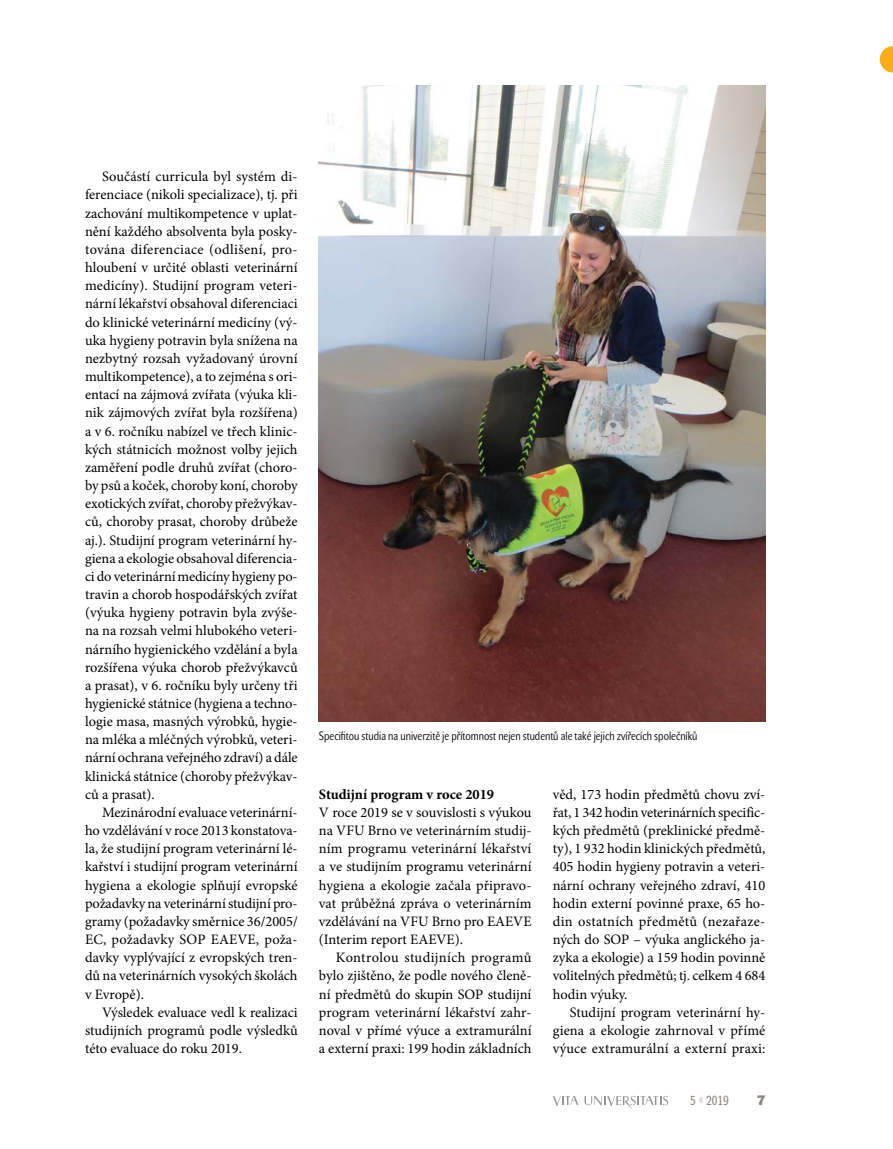
<style>
.page{position:relative;width:893px;height:1149px;background:#fff}
.page>*{position:absolute;margin:0;border:0;box-sizing:border-box;transform-origin:0 0}
.Normální{font:14.4px/18.1px "Minion Pro";color:#000;text-align:justify}
.Normální-2{font:700 14.4px "Minion Pro";color:#000}
.t1{font:700 13.5px "John Sans Heavy Pro";color:#8d8581}
.t2{font:12.9px "John Sans Cond Text Pro";color:#8d8581}
.popisek{font:12px "John Sans Cond Lite Pro";color:#000}
</style>
<div class="page">
<svg style="left:553px;top:1096px;width:25px;height:10px"></svg>
<svg style="left:584px;top:1095px;width:84px;height:13px"></svg>
<svg style="left:880px;top:46px;width:13px;height:26px"></svg>
<img style="left:319px;top:85px;width:446px;height:636px">
<p class="Normální" style="left:85px;top:167px;width:214px;text-indent:17px">Součástí curricula byl systém di&shy;ferenciace (nikoli specializace), tj. při zachování multikompetence v uplat&shy;nění každého absolventa byla posky&shy;tována diferenciace (odlišení, pro&shy;hloubení v určité oblasti veterinární medicíny). Studijní program veteri&shy;nární lékařství obsahoval diferenciaci do klinické veterinární medicíny (vý&shy;uka hygieny potravin byla snížena na nezbytný rozsah vyžadovaný úrovní multikompetence), a to zejména s ori&shy;entací na zájmová zvířata (výuka kli&shy;nik zájmových zvířat byla rozšířena) a v 6. ročníku nabízel ve třech klinic&shy;kých státnicích možnost volby jejich zaměření podle druhů zvířat (choro&shy;by psů a koček, choroby koní, choroby exotických zvířat, choroby přežvýkav&shy;ců, choroby prasat, choroby drůbeže aj.). Studijní program veterinární hy&shy;giena a ekologie obsahoval diferencia&shy;ci do veterinární medicíny hygieny po&shy;travin a chorob hospodářských zvířat (výuka hygieny potravin byla zvýše&shy;na na rozsah velmi hlubokého veteri&shy;nárního hygienického vzdělání a byla rozšířena výuka chorob přežvýkavců a prasat), v 6. ročníku byly určeny tři hygienické státnice (hygiena a techno&shy;logie masa, masných výrobků, hygie&shy;na mléka a mléčných výrobků, veteri&shy;nární ochrana veřejného zdraví) a dále klinická státnice (choroby přežvýkav&shy;ců a prasat).</p>
<p class="Normální" style="left:85px;top:803px;width:214px;text-indent:17px">Mezinárodní evaluace veterinární&shy;ho vzdělávání v roce 2013 konstatova&shy;la, že studijní program veterinární lé&shy;kařství i studijní program veterinární hygiena a ekologie splňují evropské požadavky na veterinární studijní pro&shy;gramy (požadavky směrnice 36/2005/ EC, požadavky SOP EAEVE, poža&shy;davky vyplývající z evropských tren&shy;dů na veterinárních vysokých školách v Evropě).</p>
<p class="Normální" style="left:85px;top:1002px;width:214px;text-indent:17px">Výsledek evaluace vedl k realizaci studijních programů podle výsledků této evaluace do roku 2019.</p>
<p class="popisek" style="left:319px;top:728px;width:380px">Specifitou studia na univerzitě je přítomnost nejen studentů ale také jejich zvířecích společníků</p>
<p class="Normální-2" style="left:319px;top:783px;width:177px">Studijní program v roce 2019</p>
<p class="Normální" style="left:319px;top:803px;width:214px">V roce 2019 se v souvislosti s výukou na VFU Brno ve veterinárním studij&shy;ním programu veterinární lékařství a ve studijním programu veterinární hygiena a ekologie začala připravo&shy;vat průběžná zpráva o veterinárním vzdělávání na VFU Brno pro EAEVE (Interim report EAEVE).</p>
<p class="Normální" style="left:319px;top:948px;width:214px;text-indent:17px">Kontrolou studijních programů bylo zjištěno, že podle nového členě&shy;ní předmětů do skupin SOP studijní program veterinární lékařství zahr&shy;noval v přímé výuce a extramurální a externí praxi: 199 hodin základních</p>
<p class="Normální" style="left:553px;top:785px;width:214px">věd, 173 hodin předmětů chovu zví&shy;řat, 1 342 hodin veterinárních specific&shy;kých předmětů (preklinické předmě&shy;ty), 1 932 hodin klinických předmětů, 405 hodin hygieny potravin a veteri&shy;nární ochrany veřejného zdraví, 410 hodin externí povinné praxe, 65 ho&shy;din ostatních předmětů (nezařaze&shy;ných do SOP – výuka anglického ja&shy;zyka a ekologie) a 159 hodin povinně volitelných předmětů; tj. celkem 4 684 hodin výuky.</p>
<p class="Normální" style="left:553px;top:1002px;width:214px;text-indent:17px">Studijní program veterinární hy&shy;giena a ekologie zahrnoval v přímé výuce extramurální a externí praxi:</p>
<p class="t2" style="left:690px;top:1092px;width:7px">5</p>
<p class="t1" style="left:757px;top:1092px;width:10px">7</p>
<p class="t2" style="left:706px;top:1092px;width:24px">2019</p>
</div>
